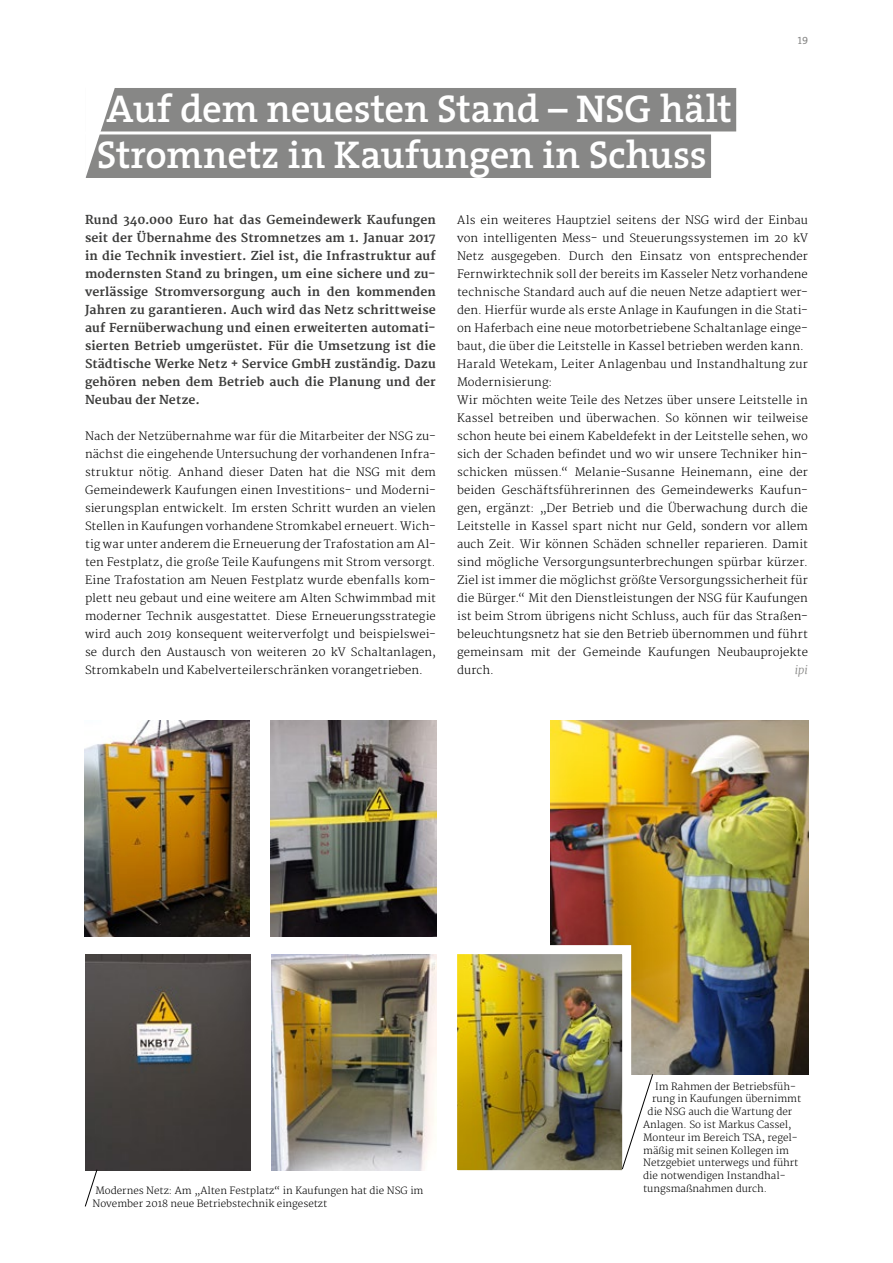
<style>
.page{position:relative;width:893px;height:1263px;background:#fff}
.page>*{position:absolute;margin:0;border:0;box-sizing:border-box;transform-origin:0 0}
.t1{font:600 39px/46.5px "The Serif";letter-spacing:-.01em;color:#fff}
.t2{font:700 12px/18px "Merriweather";letter-spacing:.005em;color:#3b3b3a;text-align:justify}
.t3{font:300 11.25px/18px "Merriweather";letter-spacing:.005em;color:#000}
.t4{font:italic 300 11.25px "Merriweather";color:#878786}
.t5{font:10.5px "The Serif Caps";color:#878786}
.t6{font:300 9.75px "Merriweather";color:#000}
</style>
<div class="page">
<div style="left:85px;top:88px;width:651px;height:43px;background:#878786"></div>
<div style="left:85px;top:134px;width:626px;height:44px;background:#878786"></div>
<img style="left:271px;top:720px;width:165px;height:216px">
<img style="left:85px;top:954px;width:165px;height:216px">
<img style="left:85px;top:720px;width:165px;height:216px">
<img style="left:271px;top:954px;width:165px;height:216px">
<img style="left:550px;top:720px;width:258px;height:354px">
<img style="left:457px;top:941px;width:179px;height:230px">
<svg style="left:85px;top:88px;width:37px;height:90px"></svg>
<svg style="left:622px;top:1074px;width:31px;height:95px"></svg>
<svg style="left:85px;top:1169px;width:12px;height:38px"></svg>
<p class="t5" style="left:798px;top:31px;width:12px">19</p>
<h1 class="t1" style="left:97px;top:84px;width:637px">Auf dem neuesten Stand – NSG hält<br>Stromnetz in Kaufungen in Schuss</h1>
<p class="t2" style="left:85px;top:211px;width:352px">Rund 340.000 Euro hat das Gemeindewerk Kaufungen seit der Übernahme des Stromnetzes am 1. Januar 2017 in die Technik investiert. Ziel ist, die Infrastruktur auf modernsten Stand zu bringen, um eine sichere und zu&shy;verlässige Stromversorgung auch in den kommenden Jahren zu garantieren. Auch wird das Netz schrittweise auf Fernüberwachung und einen erweiterten automati&shy;sierten Betrieb umgerüstet. Für die Umsetzung ist die Städtische Werke Netz + Service GmbH zuständig. Dazu gehören neben dem Betrieb auch die Planung und der Neubau der Netze.</p>
<p class="t3" style="left:85px;top:427px;width:352px">Nach der Netzübernahme war für die Mitarbeiter der NSG zu&shy;nächst die eingehende Untersuchung der vorhandenen Infra&shy;struktur nötig. Anhand dieser Daten hat die NSG mit dem Gemeindewerk Kaufungen einen Investitions- und Moderni&shy;sierungsplan entwickelt. Im ersten Schritt wurden an vielen Stellen in Kaufungen vorhandene Stromkabel erneuert. Wich&shy;tig war unter anderem die Erneuerung der Trafostation am Al&shy;ten Festplatz, die große Teile Kaufungens mit Strom versorgt.<br>Eine Trafostation am Neuen Festplatz wurde ebenfalls kom&shy;plett neu gebaut und eine weitere am Alten Schwimmbad mit moderner Technik ausgestattet. Diese Erneuerungsstrategie wird auch 2019 konsequent weiterverfolgt und beispielswei&shy;se durch den Austausch von weiteren 20 kV Schaltanlagen, Stromkabeln und Kabelverteilerschränken vorangetrieben.</p>
<p class="t3" style="left:457px;top:211px;width:352px">Als ein weiteres Hauptziel seitens der NSG wird der Einbau von intelligenten Mess- und Steuerungssystemen im 20 kV Netz ausgegeben. Durch den Einsatz von entsprechender Fernwirktechnik soll der bereits im Kasseler Netz vorhandene technische Standard auch auf die neuen Netze adaptiert wer&shy;den. Hierfür wurde als erste Anlage in Kaufungen in die Stati&shy;on Haferbach eine neue motorbetriebene Schaltanlage einge&shy;baut, die über die Leitstelle in Kassel betrieben werden kann.<br>Harald Wetekam, Leiter Anlagenbau und Instandhaltung zur Modernisierung:<br>Wir möchten weite Teile des Netzes über unsere Leitstelle in Kassel betreiben und überwachen. So können wir teilweise schon heute bei einem Kabeldefekt in der Leitstelle sehen, wo sich der Schaden befindet und wo wir unsere Techniker hin&shy;schicken müssen.“ Melanie-Susanne Heinemann, eine der beiden Geschäftsführerinnen des Gemeindewerks Kaufun&shy;gen, ergänzt: „Der Betrieb und die Überwachung durch die Leitstelle in Kassel spart nicht nur Geld, sondern vor allem auch Zeit. Wir können Schäden schneller reparieren. Damit sind mögliche Versorgungsunterbrechungen spürbar kürzer.<br>Ziel ist immer die möglichst größte Versorgungssicherheit für die Bürger.“ Mit den Dienstleistungen der NSG für Kaufungen ist beim Strom übrigens nicht Schluss, auch für das Straßen&shy;beleuchtungsnetz hat sie den Betrieb übernommen und führt gemeinsam mit der Gemeinde Kaufungen Neubauprojekte durch.</p>
<p class="t4" style="left:795px;top:663px;width:15px">ipi</p>
<p class="t6" style="left:655px;top:1080px;width:142px">Im Rahmen der Betriebsfüh-</p>
<p class="t6" style="left:652px;top:1093px;width:150px">rung in Kaufungen übernimmt</p>
<p class="t6" style="left:648px;top:1106px;width:146px">die NSG auch die Wartung der</p>
<p class="t6" style="left:643px;top:1119px;width:150px">Anlagen. So ist Markus Cassel,</p>
<p class="t6" style="left:643px;top:1131px;width:156px">Monteur im Bereich TSA, regel-</p>
<p class="t6" style="left:643px;top:1144px;width:147px">mäßig mit seinen Kollegen im</p>
<p class="t6" style="left:643px;top:1157px;width:157px">Netzgebiet unterwegs und führt</p>
<p class="t6" style="left:643px;top:1170px;width:144px">die notwendigen Instandhal-</p>
<p class="t6" style="left:96px;top:1185px;width:329px">Modernes Netz: Am „Alten Festplatz“ in Kaufungen hat die NSG im</p>
<p class="t6" style="left:643px;top:1182px;width:126px">tungsmaßnahmen durch.</p>
<p class="t6" style="left:93px;top:1197px;width:236px">November 2018 neue Betriebstechnik eingesetzt</p>
</div>
